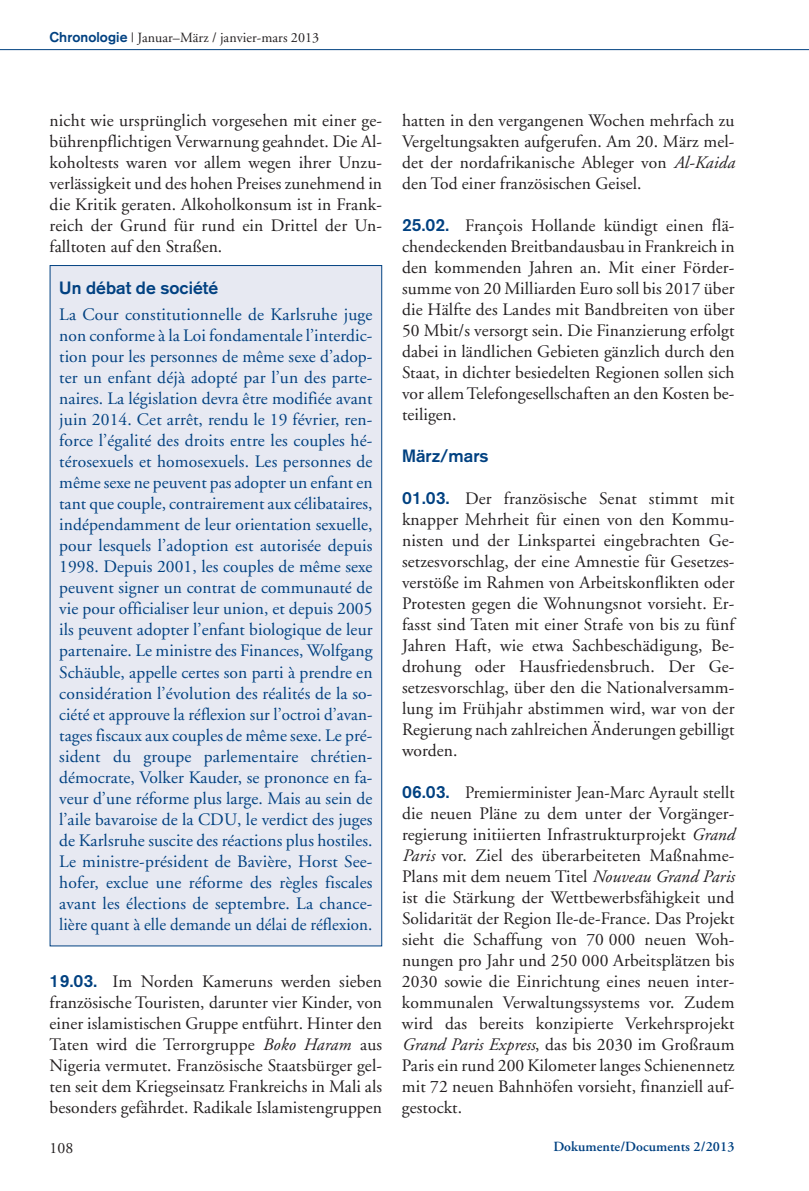
<style>
.page{position:relative;width:809px;height:1191px;background:#fff}
.page>*{position:absolute;margin:0;border:0;box-sizing:border-box;transform-origin:0 0}
.t1{font:17.5px/21px "Adobe Garamond";letter-spacing:.005em;color:#231f20;text-align:justify}
.t2{font:17.5px/21px "Adobe Garamond";letter-spacing:.005em;color:#014181;text-align:justify}
.t3{font:700 17.5px "Akzidenz Grotesk";letter-spacing:.005em;color:#014181}
.t4{font:15.75px "Adobe Garamond";color:#231f20}
.t5{font:14px "Adobe Garamond";letter-spacing:.005em;color:#231f20}
.t6{font:600 14px "Adobe Garamond";letter-spacing:.005em;color:#014181}
.s1{font-family:"Akzidenz Grotesk";font-weight:700;color:#014181}
.s2{font-family:"Akzidenz Grotesk BE";font-weight:500;color:#014181}
.s3{font-style:italic}
</style>
<div class="page">
<hr style="left:0;top:49px;width:809px;height:1px;background:#014181">
<div style="left:50px;top:266px;width:331px;height:679px;background:#e7e9f2"></div>
<p class="t5" style="left:50px;top:32px;width:271px"><span class="s1">Chronologie</span> | Januar–März / janvier-mars 2013</p>
<p class="t1" style="left:50px;top:111px;width:334px">nicht wie ursprünglich vorgesehen mit einer ge&shy;bührenpflichtigen Verwarnung geahndet. Die Al&shy;koholtests waren vor allem wegen ihrer Unzu&shy;verlässigkeit und des hohen Preises zunehmend in die Kritik geraten. Alkoholkonsum ist in Frank&shy;reich der Grund für rund ein Drittel der Un&shy;falltoten auf den Straßen.</p>
<p class="t3" style="left:59px;top:282px;width:160px">Un débat de société</p>
<p class="t2" style="left:59px;top:306px;width:315px">La Cour constitutionnelle de Karlsruhe juge non conforme à la Loi fondamentale l’interdic&shy;tion pour les personnes de même sexe d’adop&shy;ter un enfant déjà adopté par l’un des parte&shy;naires. La législation devra être modifiée avant juin 2014. Cet arrêt, rendu le 19 février, ren&shy;force l’égalité des droits entre les couples hé&shy;térosexuels et homosexuels. Les personnes de même sexe ne peuvent pas adopter un enfant en tant que couple, contrairement aux célibataires, indépendamment de leur orientation sexuelle, pour lesquels l’adoption est autorisée depuis 1998. Depuis 2001, les couples de même sexe peuvent signer un contrat de communauté de vie pour officialiser leur union, et depuis 2005 ils peuvent adopter l’enfant biologique de leur partenaire. Le ministre des Finances, Wolfgang Schäuble, appelle certes son parti à prendre en considération l’évolution des réalités de la so&shy;ciété et approuve la réflexion sur l’octroi d’avan&shy;tages fiscaux aux couples de même sexe. Le pré&shy;sident du groupe parlementaire chrétien&shy;démocrate, Volker Kauder, se prononce en fa&shy;veur d’une réforme plus large. Mais au sein de l’aile bavaroise de la CDU, le verdict des juges de Karlsruhe suscite des réactions plus hostiles.<br>Le ministre-président de Bavière, Horst See&shy;hofer, exclue une réforme des règles fiscales avant les élections de septembre. La chance&shy;lière quant à elle demande un délai de réflexion.</p>
<p class="t1" style="left:50px;top:972px;width:334px"><span class="s2">19.03.</span> Im Norden Kameruns werden sieben französische Touristen, darunter vier Kinder, von einer islamistischen Gruppe entführt. Hinter den Taten wird die Terrorgruppe <span class="s3">Boko Haram</span> aus Nigeria vermutet. Französische Staatsbürger gel&shy;ten seit dem Kriegseinsatz Frankreichs in Mali als besonders gefährdet. Radikale Islamistengruppen</p>
<p class="t1" style="left:402px;top:111px;width:334px">hatten in den vergangenen Wochen mehrfach zu Vergeltungsakten aufgerufen. Am 20. März mel&shy;det der nordafrikanische Ableger von <span class="s3">Al-Kaida </span>den Tod einer französischen Geisel.</p>
<p class="t1" style="left:402px;top:216px;width:334px"><span class="s2">25.02.</span> François Hollande kündigt einen flä&shy;chendeckenden Breitbandausbau in Frankreich in den kommenden Jahren an. Mit einer Förder&shy;summe von 20 Milliarden Euro soll bis 2017 über die Hälfte des Landes mit Bandbreiten von über 50 Mbit/s versorgt sein. Die Finanzierung erfolgt dabei in ländlichen Gebieten gänzlich durch den Staat, in dichter besiedelten Regionen sollen sich vor allemTelefongesellschaften an den Kosten be&shy;teiligen.</p>
<p class="t3" style="left:402px;top:450px;width:88px">März/mars</p>
<p class="t1" style="left:402px;top:489px;width:334px"><span class="s2">01.03.</span> Der französische Senat stimmt mit knapper Mehrheit für einen von den Kommu&shy;nisten und der Linkspartei eingebrachten Ge&shy;setzesvorschlag, der eine Amnestie für Gesetzes&shy;verstöße im Rahmen von Arbeitskonflikten oder Protesten gegen die Wohnungsnot vorsieht. Er&shy;fasst sind Taten mit einer Strafe von bis zu fünf Jahren Haft, wie etwa Sachbeschädigung, Be&shy;drohung oder Hausfriedensbruch. Der Ge&shy;setzesvorschlag, über den die Nationalversamm&shy;lung im Frühjahr abstimmen wird, war von der Regierung nach zahlreichen Änderungen gebilligt worden.</p>
<p class="t1" style="left:402px;top:783px;width:334px"><span class="s2">06.03.</span> Premierminister Jean-Marc Ayrault stellt die neuen Pläne zu dem unter der Vorgänger&shy;regierung initiierten Infrastrukturprojekt <span class="s3">Grand Paris</span> vor. Ziel des überarbeiteten Maßnahme-Plans mit dem neuem Titel <span class="s3">Nouveau Grand Paris </span>ist die Stärkung der Wettbewerbsfähigkeit und Solidarität der Region Ile-de-France. Das Projekt sieht die Schaffung von 70 000 neuen Woh&shy;nungen pro Jahr und 250 000 Arbeitsplätzen bis 2030 sowie die Einrichtung eines neuen inter&shy;kommunalen Verwaltungssystems vor. Zudem wird das bereits konzipierte Verkehrsprojekt <span class="s3">Grand Paris Express</span>, das bis 2030 im Großraum Paris ein rund 200 Kilometer langes Schienennetz mit 72 neuen Bahnhöfen vorsieht, finanziell auf&shy;gestockt.</p>
<p class="t4" style="left:50px;top:1141px;width:25px">108</p>
<p class="t6" style="left:553px;top:1141px;width:183px">Dokumente/Documents 2/2013</p>
</div>
